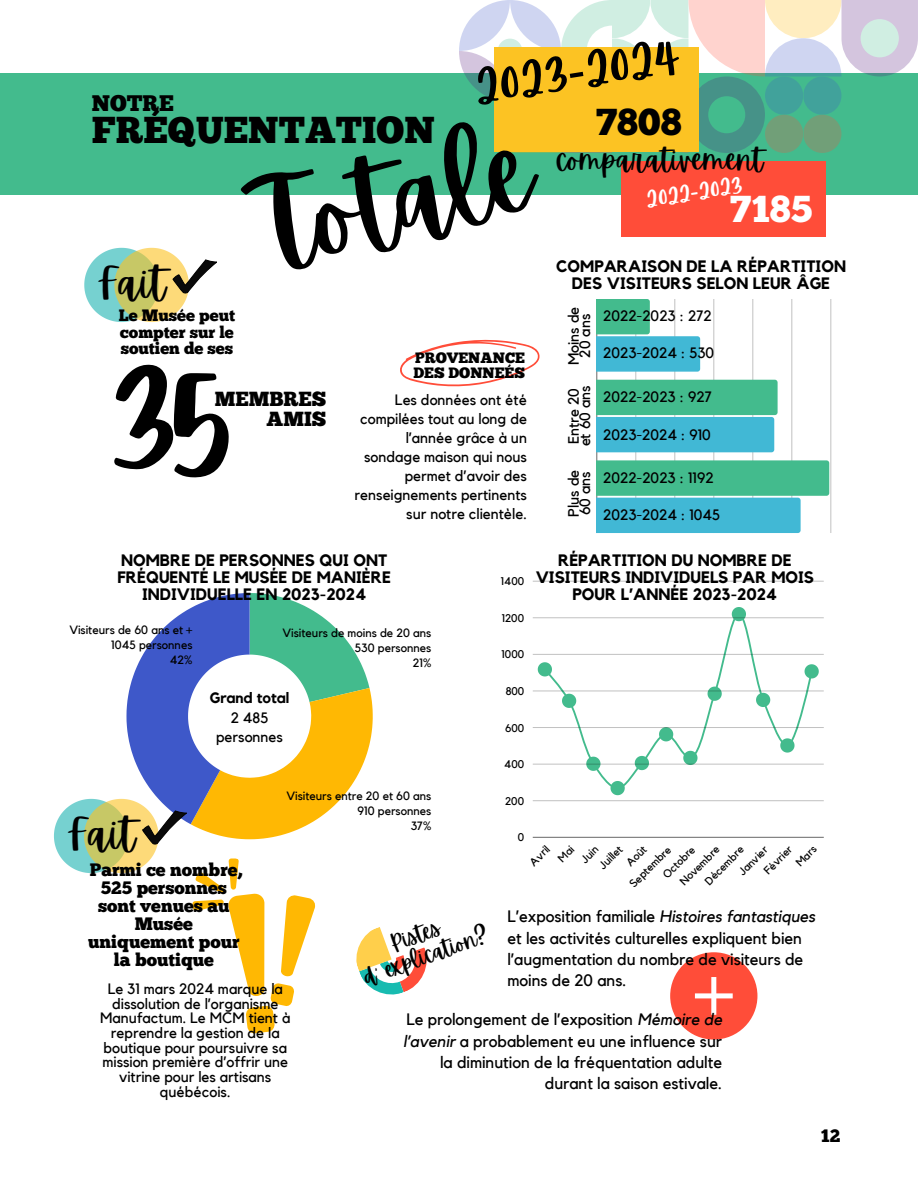
<style>
.page{position:relative;width:918px;height:1188px;background:#fff}
.page>*{position:absolute;margin:0;border:0;box-sizing:border-box;transform-origin:0 0}
.t1{font:160.2px "Apricots";color:#000}
.t2{font:114.6px "Apricots";color:#000}
.t3{font:54.3px "Apricots";color:#000}
.t4{font:43.05px "Apricots";color:#000}
.t5{font:37.5px "Chunk Five";color:#000}
.t6{font:37.5px "Chunk Five";color:#fff}
.t7{font:30px "Apricots";color:#000}
.t8{font:25.8px "Apricots";color:#fff}
.t9{font:22.5px/22.5px "Apricots";color:#000;text-align:center}
.t10{font:22.5px "Chunk Five";color:#000}
.t11{font:20.4px/20.4px "Chunk Five";color:#000;text-align:right}
.t12{font:18px/18px "Chunk Five";color:#000;text-align:center}
.t13{font:16.5px/21.3px "Kollektif";color:#000}
.t14{font:700 16.5px/16.8px "Kollektif";color:#000;text-align:center}
.t15{font:16.5px/16.8px "Chunk Five";color:#000;text-align:justify}
.t16{font:15px/19.2px "Kollektif";color:#000;text-align:center}
.t17{font:15px/14.7px "Chunk Five";color:#000}
.t18{font:700 15px "Kollektif";color:#000}
.t19{font:12px/15px "Kollektif";color:#000;text-align:right}
.t20{font:11.1px "Kollektif";color:#000}
.s1{font-family:"Noto Sans"}
.s2{font-style:italic}
</style>
<div class="page">
<svg style="left:538px;top:607px;width:281px;height:188px"></svg>
<hr style="left:533px;top:837px;width:291px;height:1px;background:#848484">
<hr style="left:533px;top:800px;width:291px;height:1px;background:#cdcdcd">
<hr style="left:533px;top:764px;width:291px;height:1px;background:#000;opacity:.25">
<hr style="left:533px;top:727px;width:291px;height:1px;background:#000;opacity:.25">
<hr style="left:533px;top:691px;width:291px;height:1px;background:#000;opacity:.25">
<hr style="left:533px;top:654px;width:291px;height:1px;background:#c8c8c8">
<hr style="left:533px;top:618px;width:291px;height:1px;background:#eee">
<hr style="left:533px;top:581px;width:291px;height:1px;background:#d3d3d3">
<div style="left:0;top:73px;width:918px;height:122px;background:#43bb8d"></div>
<svg style="left:459px;top:0;width:459px;height:153px"></svg>
<div style="left:494px;top:48px;width:204px;height:104px;background:#fcc323"></div>
<div style="left:621px;top:161px;width:204px;height:76px;background:#ff4d39"></div>
<svg style="left:84px;top:248px;width:133px;height:74px"></svg>
<svg style="left:54px;top:593px;width:373px;height:441px"></svg>
<div style="left:670px;top:952px;width:87px;height:88px;background:#ff4d39;border-radius:50%"></div>
<svg style="left:695px;top:977px;width:38px;height:38px"></svg>
<hr style="left:597px;top:299px;width:1px;height:234px;background:#000;opacity:.6">
<hr style="left:636px;top:299px;width:1px;height:234px;background:#000;opacity:.25">
<hr style="left:675px;top:299px;width:1px;height:234px;background:#000;opacity:.25">
<hr style="left:714px;top:299px;width:1px;height:234px;background:#ebebeb">
<hr style="left:753px;top:299px;width:1px;height:234px;background:#ebebeb">
<hr style="left:792px;top:299px;width:1px;height:234px;background:#eaeaea">
<hr style="left:831px;top:299px;width:1px;height:234px;background:#eaeaea">
<svg style="left:597px;top:299px;width:103px;height:73px"></svg>
<svg style="left:597px;top:380px;width:181px;height:72px;background:#49bcb3"></svg>
<svg style="left:597px;top:460px;width:232px;height:73px;background:#52bfb5"></svg>
<svg style="left:400px;top:339px;width:140px;height:48px"></svg>
<h3 class="t3" style="left:469px;top:51px;width:209px;rotate:-9deg">2023<span class="s1">-</span>2024</h3>
<h2 class="t2" style="left:246px;top:153px;width:278px;rotate:-12deg">Totale</h2>
<h3 class="t10" style="left:92px;top:89px;width:84px">NOTRE</h3>
<h3 class="t5" style="left:92px;top:108px;width:345px">FRÉQUENTATION</h3>
<h3 class="t5" style="left:596px;top:99px;width:87px">7808</h3>
<h3 class="t7" style="left:557px;top:140px;width:208px">comparativement</h3>
<h3 class="t8" style="left:644px;top:182px;width:99px;rotate:-9deg">2022<span class="s1">-</span>2023</h3>
<h3 class="t6" style="left:730px;top:187px;width:84px">7185</h3>
<p class="t14" style="left:556px;top:258px;width:291px">COMPARAISON DE LA RÉPARTITION<br>DES VISITEURS SELON LEUR ÂGE</p>
<h3 class="t4" style="left:98px;top:254px;width:69px">Fait</h3>
<p class="t15" style="left:119px;top:307px;width:118px">Le Musée peut compter sur le soutien de ses</p>
<h1 class="t1" style="left:106px;top:310px;width:128px">35</h1>
<h3 class="t11" style="left:215px;top:388px;width:113px">MEMBRES<br>AMIS</h3>
<p class="t17" style="left:414px;top:351px;width:113px">PROVENANCE<br>DES DONNEÉS</p>
<p class="t16" style="left:355px;top:390px;width:174px;text-align:right">Les données ont été compilées tout au long de l’année grâce à un sondage maison qui nous permet d’avoir des renseignements pertinents sur notre clientèle.</p>
<p class="t16" style="left:568px;top:365px;width:60px;line-height:11.2px;rotate:-90deg">Moins de<br>20 ans</p>
<p class="t16" style="left:568px;top:446px;width:62px;line-height:11.2px;text-align:left;rotate:-90deg">Entre 20 et 60 ans</p>
<p class="t16" style="left:568px;top:517px;width:48px;line-height:11.2px;text-align:left;rotate:-90deg">Plus de<br>60 ans</p>
<p class="t16" style="left:603px;top:307px;width:110px">2022-2023 : 272</p>
<p class="t16" style="left:603px;top:343px;width:113px">2023-2024 : 530</p>
<p class="t16" style="left:603px;top:387px;width:110px">2022-2023 : 927</p>
<p class="t16" style="left:603px;top:425px;width:109px">2023-2024 : 910</p>
<p class="t16" style="left:603px;top:468px;width:112px">2022-2023 : 1192</p>
<p class="t16" style="left:603px;top:505px;width:119px">2023-2024 : 1045</p>
<p class="t14" style="left:118px;top:552px;width:275px">NOMBRE DE PERSONNES QUI ONT<br>FRÉQUENTÉ LE MUSÉE DE MANIÈRE<br>INDIVIDUELLE EN 2023-2024</p>
<p class="t19" style="left:69px;top:623px;width:125px">Visiteurs de 60 ans et +<br>1045 personnes<br>42%</p>
<p class="t18" style="left:210px;top:689px;width:81px">Grand total</p>
<p class="t16" style="left:216px;top:708px;width:68px">2 485 personnes</p>
<p class="t19" style="left:282px;top:625px;width:150px">Visiteurs de moins de 20 ans<br>530 personnes<br>21%</p>
<p class="t20" style="left:501px;top:575px;width:25px">1400</p>
<p class="t20" style="left:502px;top:611px;width:24px">1200</p>
<p class="t20" style="left:502px;top:648px;width:24px">1000</p>
<p class="t20" style="left:506px;top:685px;width:20px">800</p>
<p class="t20" style="left:505px;top:721px;width:21px">600</p>
<p class="t20" style="left:504px;top:758px;width:22px">400</p>
<p class="t14" style="left:536px;top:552px;width:280px">RÉPARTITION DU NOMBRE DE<br>VISITEURS INDIVIDUELS PAR MOIS<br>POUR L’ANNÉE 2023-2024</p>
<p class="t19" style="left:286px;top:788px;width:147px">Visiteurs entre 20 et 60 ans<br>910 personnes<br>37%</p>
<p class="t20" style="left:505px;top:794px;width:21px">200</p>
<h3 class="t4" style="left:68px;top:806px;width:69px">Fait</h3>
<p class="t20" style="left:518px;top:831px;width:8px">0</p>
<p class="t20" style="left:527px;top:859px;width:25px;rotate:-45deg">Avril</p>
<p class="t20" style="left:578px;top:856px;width:21px;rotate:-45deg">Juin</p>
<p class="t20" style="left:596px;top:863px;width:30px;rotate:-45deg">Juillet</p>
<p class="t20" style="left:623px;top:860px;width:25px;rotate:-45deg">Août</p>
<p class="t20" style="left:761px;top:868px;width:37px;rotate:-45deg">Février</p>
<p class="t20" style="left:793px;top:860px;width:26px;rotate:-45deg">Mars</p>
<p class="t20" style="left:736px;top:869px;width:38px;rotate:-45deg">Janvier</p>
<p class="t20" style="left:702px;top:878px;width:52px;rotate:-45deg">Décembre</p>
<p class="t20" style="left:677px;top:879px;width:52px;rotate:-45deg">Novembre</p>
<p class="t20" style="left:660px;top:872px;width:42px;rotate:-45deg">Octobre</p>
<p class="t20" style="left:627px;top:881px;width:55px;rotate:-45deg">Septembre</p>
<p class="t12" style="left:88px;top:861px;width:156px">Parmi ce nombre,<br>525 personnes sont venues au<br>Musée uniquement pour la boutique</p>
<h3 class="t9" style="left:353px;top:946px;width:133px;rotate:-20deg">Pistes<br>d' explication?</h3>
<p class="t13" style="left:507px;top:906px;width:310px">L’exposition familiale <span class="s2">Histoires fantastiques </span>et les activités culturelles expliquent bien l’augmentation du nombre de visiteurs de moins de 20 ans.</p>
<p class="t16" style="left:100px;top:982px;width:192px;line-height:14.7px">Le 31 mars 2024 marque la dissolution de l’organisme<br>Manufactum. Le MCM tient à reprendre la gestion de la boutique pour poursuivre sa mission première d’offrir une vitrine pour les artisans québécois.</p>
<p class="t13" style="left:403px;top:1009px;width:321px;text-align:right">Le prolongement de l’exposition <span class="s2">Mémoire de l’avenir</span> a probablement eu une influence sur la diminution de la fréquentation adulte durant la saison estivale.</p>
<p class="t12" style="left:821px;top:1127px;width:21px">12</p>
</div>
